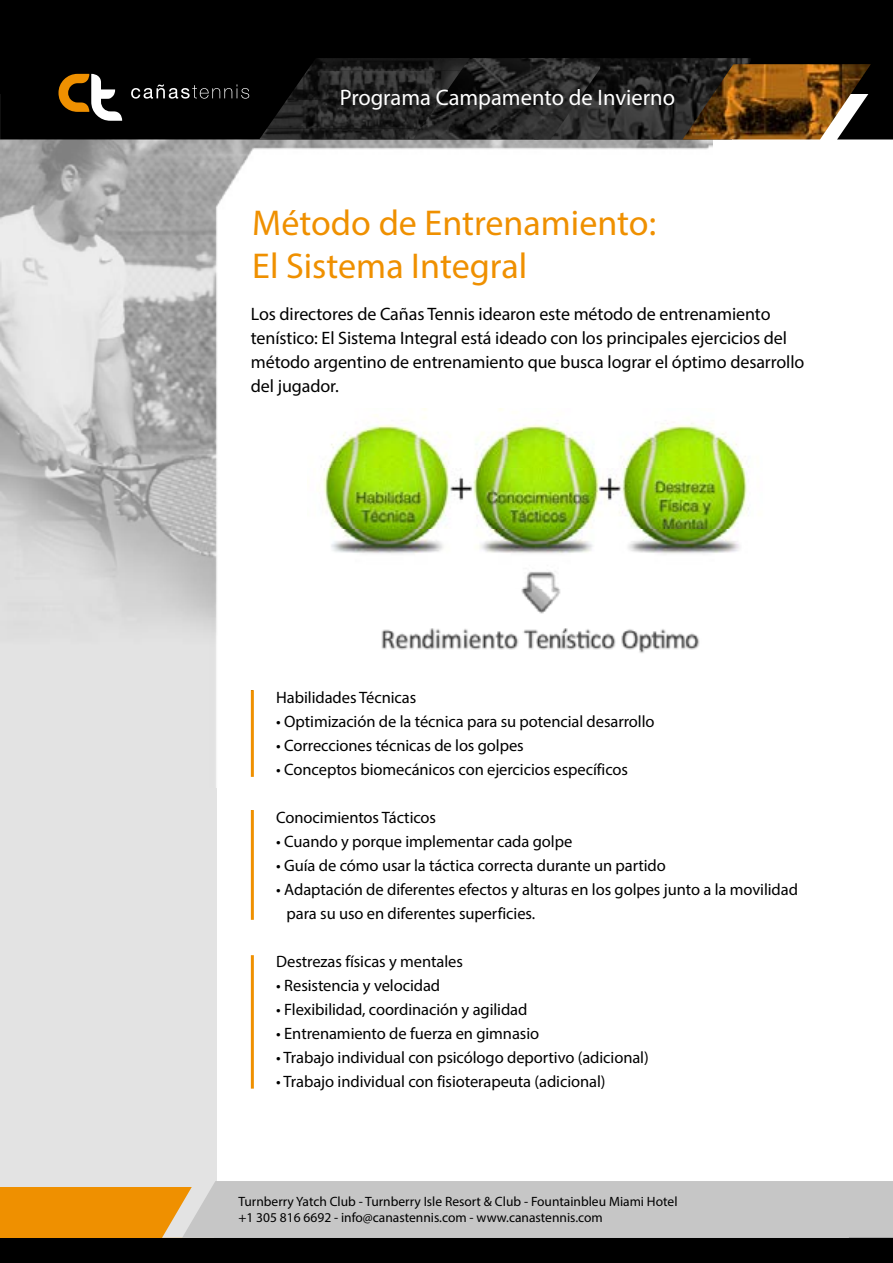
<style>
.page{position:relative;width:893px;height:1263px;background:#fff}
.page>*{position:absolute;margin:0;border:0;box-sizing:border-box;transform-origin:0 0}
.t1{font:36px/43.2px "Myriad Pro";color:#ef9000}
.t2{font:22.5px "Myriad Pro";color:#fff}
.t3{font:18px/24px "Myriad Pro";letter-spacing:-.005em;color:#000}
.t4{font:16.5px/24px "Myriad Pro";letter-spacing:-.005em;color:#000}
.t5{font:13.5px/16.2px "Myriad Pro";color:#000}
</style>
<div class="page">
<div style="left:0;top:216px;width:216px;height:1013px;background:#e3e3e3"></div>
<img style="left:0;top:139px;width:712px;height:638px">
<div style="left:0;top:0;width:893px;height:94px;background:#000"></div>
<div style="left:0;top:73px;width:287px;height:66px;background:#000"></div>
<img style="left:600px;top:58px;width:151px;height:81px">
<img style="left:421px;top:58px;width:179px;height:81px">
<img style="left:307px;top:58px;width:163px;height:13px">
<img style="left:287px;top:71px;width:174px;height:29px">
<img style="left:267px;top:100px;width:174px;height:29px">
<img style="left:259px;top:129px;width:162px;height:10px">
<svg style="left:871px;top:94px;width:22px;height:45px"></svg>
<svg style="left:58px;top:74px;width:64px;height:47px"></svg>
<svg style="left:131px;top:84px;width:118px;height:15px"></svg>
<div style="left:0;top:1230px;width:893px;height:33px;background:#000"></div>
<div style="left:0;top:1187px;width:213px;height:51px;background:#ef9000"></div>
<div style="left:162px;top:1181px;width:731px;height:57px;background:#c6c6c6"></div>
<img style="left:682px;top:64px;width:189px;height:75px">
<div style="left:251px;top:690px;width:3px;height:87px;border:2px solid #ef9000"></div>
<div style="left:251px;top:810px;width:3px;height:110px;border:2px solid #ef9000"></div>
<div style="left:251px;top:955px;width:3px;height:134px;border:2px solid #ef9000"></div>
<img style="left:307px;top:408px;width:442px;height:250px">
<h2 class="t2" style="left:340px;top:84px;width:337px">Programa Campamento de Invierno</h2>
<h1 class="t1" style="left:252px;top:201px;width:405px">Método de Entrenamiento:<br>El Sistema Integral</h1>
<p class="t3" style="left:251px;top:302px;width:555px">Los directores de Cañas Tennis idearon este método de entrenamiento tenístico: El Sistema Integral está ideado con los principales ejercicios del método argentino de entrenamiento que busca lograr el óptimo desarrollo del jugador.</p>
<p class="t4" style="left:276px;top:685px;width:141px">Habilidades Técnicas</p>
<p class="t4" style="left:276px;top:709px;width:380px">• Optimización de la técnica para su potencial desarrollo</p>
<p class="t4" style="left:276px;top:733px;width:249px">• Correcciones técnicas de los golpes</p>
<p class="t4" style="left:276px;top:757px;width:353px">• Conceptos biomecánicos con ejercicios específicos</p>
<p class="t4" style="left:276px;top:805px;width:161px">Conocimientos Tácticos</p>
<p class="t4" style="left:276px;top:829px;width:297px">• Cuando y porque implementar cada golpe</p>
<p class="t4" style="left:276px;top:853px;width:391px">• Guía de cómo usar la táctica correcta durante un partido</p>
<p class="t4" style="left:287px;top:877px;width:513px;text-indent:-10px">• Adaptación de diferentes efectos y alturas en los golpes junto a la movilidad para su uso en diferentes superficies.</p>
<p class="t4" style="left:276px;top:949px;width:188px">Destrezas físicas y mentales</p>
<p class="t4" style="left:276px;top:973px;width:165px">• Resistencia y velocidad</p>
<p class="t4" style="left:276px;top:997px;width:253px">• Flexibilidad, coordinación y agilidad</p>
<p class="t4" style="left:276px;top:1021px;width:264px">• Entrenamiento de fuerza en gimnasio</p>
<p class="t4" style="left:276px;top:1045px;width:374px">• Trabajo individual con psicólogo deportivo (adicional)</p>
<p class="t4" style="left:276px;top:1069px;width:331px">• Trabajo individual con fisioterapeuta (adicional)</p>
<p class="t5" style="left:238px;top:1193px;width:441px">Turnberry Yatch Club - Turnberry Isle Resort &amp; Club - Fountainbleu Miami Hotel +1 305 816 6692 - info@canastennis.com - www.canastennis.com</p>
</div>
